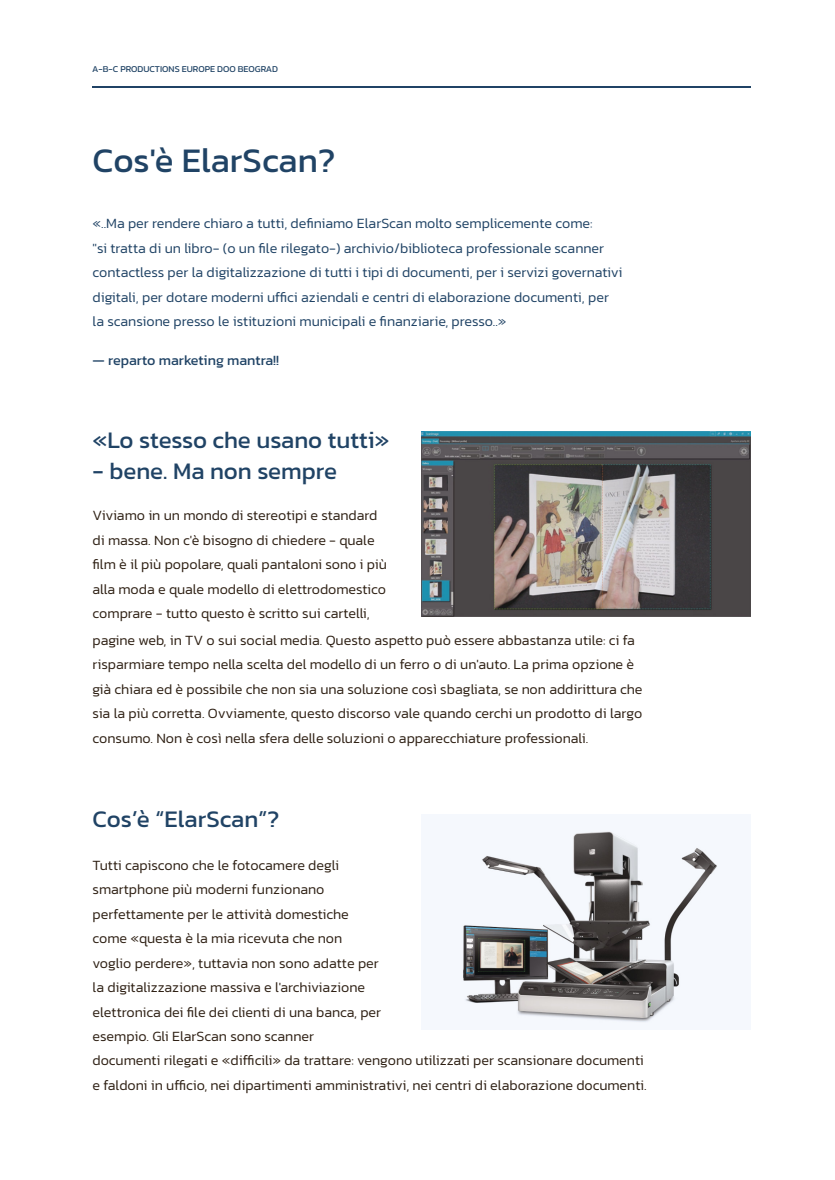
<style>
.page{position:relative;width:835px;height:1180px;background:#fff}
.page>*{position:absolute;margin:0;border:0;box-sizing:border-box;transform-origin:0 0}
.t1{font:35px "Kanit";color:#204365}
.t2{font:24.15px "Kanit";color:#204365}
.t3{font:300 14.35px/24.5px "Kanit";color:#2e2014}
.t4{font:300 14.35px/24.5px "Kanit";color:#204365}
.t5{font:14.35px "Kanit";color:#204365}
.t6{font:9.1px "Kanit";color:#204365}
</style>
<div class="page">
<hr style="left:93px;top:86px;width:657px;height:2px;background:#204365">
<img style="left:421px;top:431px;width:329px;height:186px">
<img style="left:461px;top:830px;width:257px;height:193px">
<p class="t6" style="left:92px;top:62px;width:187px">A-B-C PRODUCTIONS EUROPE DOO BEOGRAD</p>
<h1 class="t1" style="left:93px;top:134px;width:244px">Cos'è ElarScan?</h1>
<p class="t4" style="left:93px;top:211px;width:531px">«..Ma per rendere chiaro a tutti, definiamo ElarScan molto semplicemente come:<br>"si tratta di un libro- (o un file rilegato-) archivio/biblioteca professionale scanner contactless per la digitalizzazione di tutti i tipi di documenti, per i servizi governativi digitali, per dotare moderni uffici aziendali e centri di elaborazione documenti, per la scansione presso le istituzioni municipali e finanziarie, presso..»</p>
<p class="t5" style="left:93px;top:349px;width:188px">— reparto marketing mantra!!</p>
<h2 class="t2" style="left:93px;top:421px;width:298px">«Lo stesso che usano tutti»</h2>
<h2 class="t2" style="left:93px;top:453px;width:246px">- bene. Ma non sempre</h2>
<p class="t3" style="left:93px;top:503px;width:296px">Viviamo in un mondo di stereotipi e standard di massa. Non c'è bisogno di chiedere - quale film è il più popolare, quali pantaloni sono i più alla moda e quale modello di elettrodomestico comprare - tutto questo è scritto sui cartelli,</p>
<p class="t3" style="left:93px;top:627px;width:551px">pagine web, in TV o sui social media. Questo aspetto può essere abbastanza utile: ci fa risparmiare tempo nella scelta del modello di un ferro o di un'auto. La prima opzione è già chiara ed è possibile che non sia una soluzione così sbagliata, se non addirittura che sia la più corretta. Ovviamente, questo discorso vale quando cerchi un prodotto di largo consumo. Non è così nella sfera delle soluzioni o apparecchiature professionali.</p>
<h2 class="t2" style="left:93px;top:801px;width:188px">Cos’è “ElarScan”?</h2>
<p class="t3" style="left:93px;top:852px;width:555px">Tutti capiscono che le fotocamere degli<br>smartphone più moderni funzionano<br>perfettamente per le attività domestiche<br>come «questa è la mia ricevuta che non<br>voglio perdere», tuttavia non sono adatte per<br>la digitalizzazione massiva e l'archiviazione<br>elettronica dei file dei clienti di una banca, per<br>esempio. Gli ElarScan sono scanner<br>documenti rilegati e «difficili» da trattare: vengono utilizzati per scansionare documenti e faldoni in ufficio, nei dipartimenti amministrativi, nei centri di elaborazione documenti.</p>
</div>
